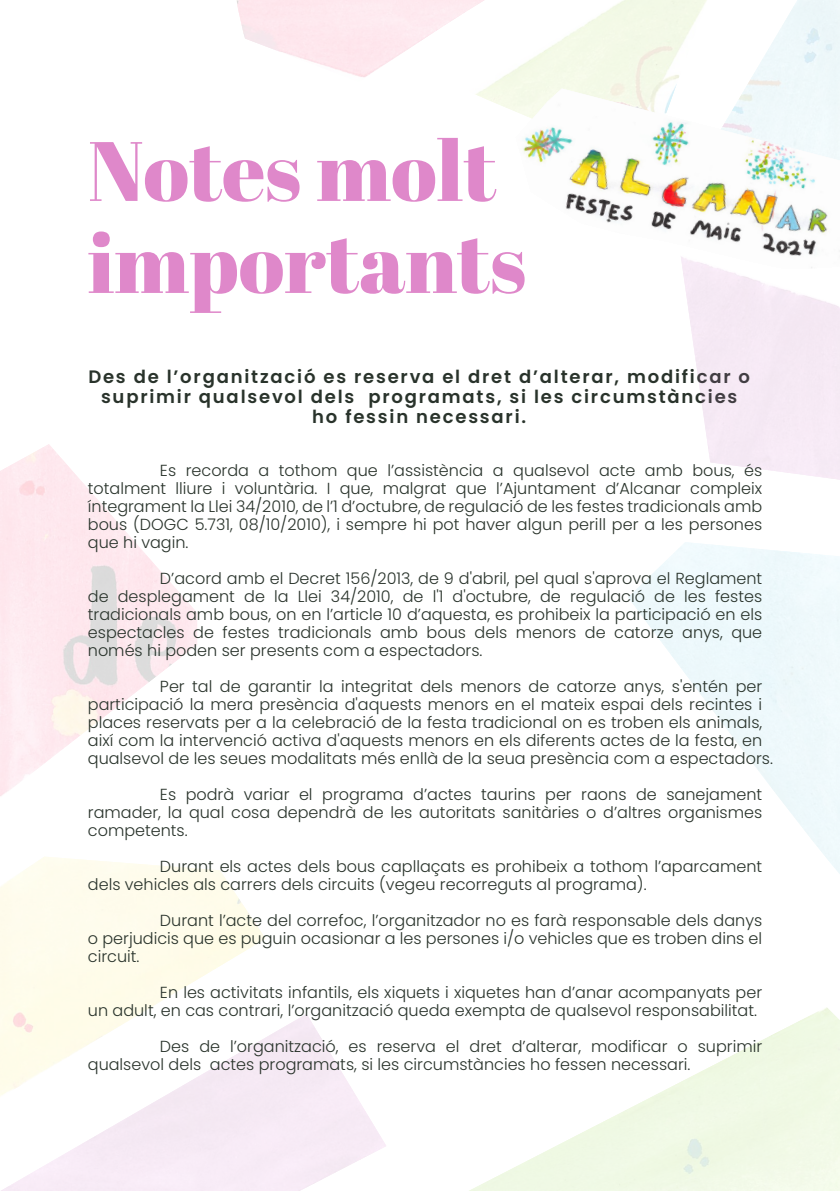
<style>
.page{position:relative;width:840px;height:1191px;background:#fff}
.page>*{position:absolute;margin:0;border:0;box-sizing:border-box;transform-origin:0 0}
.t1{font:84px/92px "Abril Fatface";color:#df88ca}
.t2{font:600 18px/20px "Poppins";letter-spacing:.1em;color:#29332b;text-align:center}
.t3{font:300 16px/18px "Poppins";color:#29332b;text-align:justify}
</style>
<div class="page">
<img style="left:515px;top:88px;width:324px;height:181px">
<h1 class="t1" style="left:88px;top:133px;width:439px">Notes molt importants</h1>
<p class="t2" style="left:88px;top:368px;width:662px">Des de l’organització es reserva el dret d’alterar, modificar o suprimir qualsevol dels programats, si les circumstàncies ho fessin necessari.</p>
<p class="t3" style="left:88px;top:461px;width:675px;text-indent:72px">Es recorda a tothom que l’assistència a qualsevol acte amb bous, és totalment lliure i voluntària. I que, malgrat que l’Ajuntament d’Alcanar compleix íntegrament la Llei 34/2010, de l’1 d’octubre, de regulació de les festes tradicionals amb bous (DOGC 5.731, 08/10/2010), i sempre hi pot haver algun perill per a les persones que hi vagin.</p>
<p class="t3" style="left:88px;top:569px;width:675px;text-indent:72px">D’acord amb el Decret 156/2013, de 9 d'abril, pel qual s'aprova el Reglament de desplegament de la Llei 34/2010, de l'1 d'octubre, de regulació de les festes tradicionals amb bous, on en l’article 10 d’aquesta, es prohibeix la participació en els espectacles de festes tradicionals amb bous dels menors de catorze anys, que només hi poden ser presents com a espectadors.</p>
<p class="t3" style="left:88px;top:677px;width:686px;text-align:left;text-indent:72px">Per tal de garantir la integritat dels menors de catorze anys, s'entén per participació la mera presència d'aquests menors en el mateix espai dels recintes i places reservats per a la celebració de la festa tradicional on es troben els animals, així com la intervenció activa d'aquests menors en els diferents actes de la festa, en qualsevol de les seues modalitats més enllà de la seua presència com a espectadors.</p>
<p class="t3" style="left:88px;top:785px;width:675px;text-indent:72px">Es podrà variar el programa d’actes taurins per raons de sanejament ramader, la qual cosa dependrà de les autoritats sanitàries o d’altres organismes competents.</p>
<p class="t3" style="left:88px;top:857px;width:675px;text-indent:72px">Durant els actes dels bous capllaçats es prohibeix a tothom l’aparcament dels vehicles als carrers dels circuits (vegeu recorreguts al programa).</p>
<p class="t3" style="left:88px;top:911px;width:675px;text-indent:72px">Durant l’acte del correfoc, l’organitzador no es farà responsable dels danys o perjudicis que es puguin ocasionar a les persones i/o vehicles que es troben dins el circuit.</p>
<p class="t3" style="left:88px;top:983px;width:675px;text-indent:72px">En les activitats infantils, els xiquets i xiquetes han d’anar acompanyats per un adult, en cas contrari, l’organització queda exempta de qualsevol responsabilitat.</p>
<p class="t3" style="left:88px;top:1037px;width:675px;text-indent:72px">Des de l’organització, es reserva el dret d’alterar, modificar o suprimir qualsevol dels actes programats, si les circumstàncies ho fessen necessari.</p>
</div>
